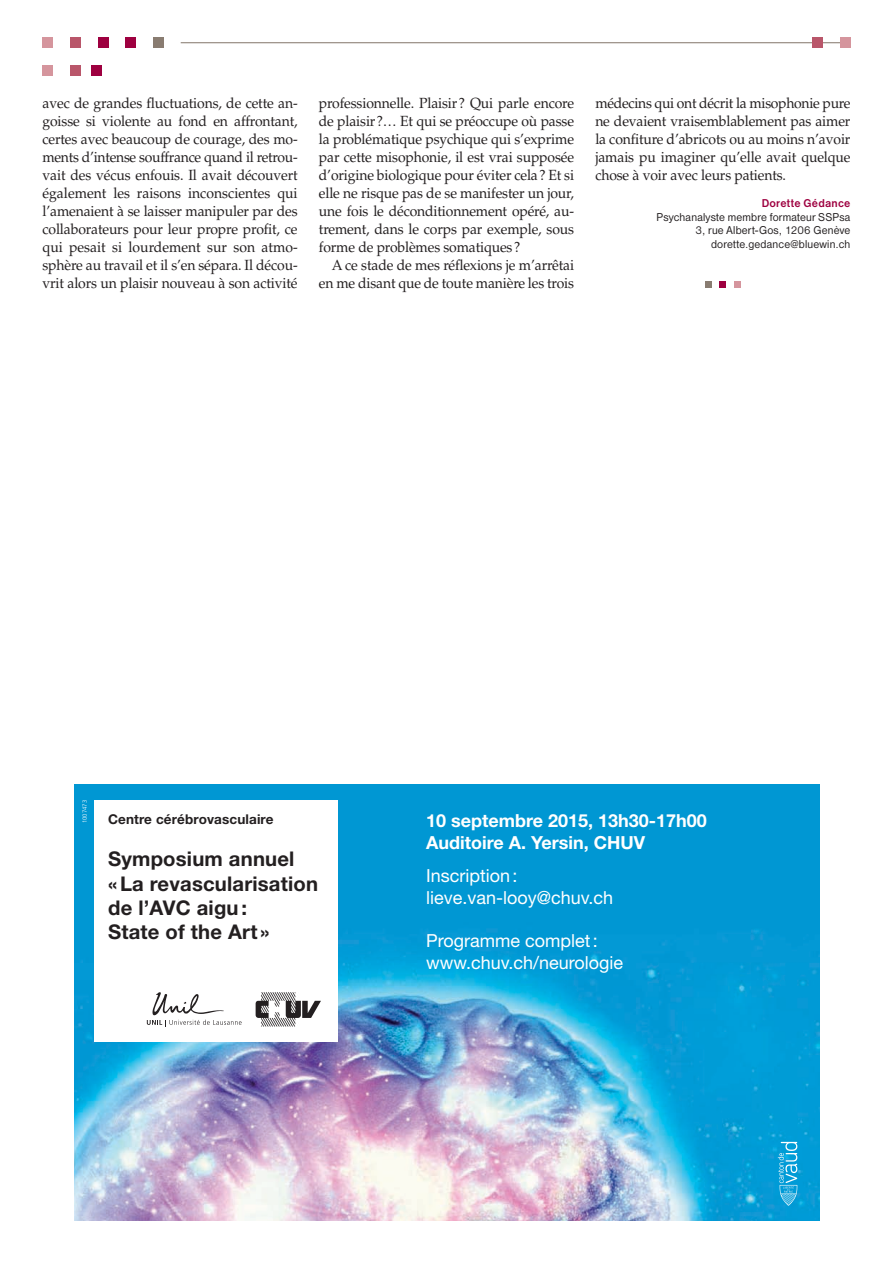
<style>
.page{position:relative;width:893px;height:1263px;background:#fff}
.page>*{position:absolute;margin:0;border:0;box-sizing:border-box;transform-origin:0 0}
.t1{font:700 20.25px/24.3px "Helvetica Neue LT";letter-spacing:.01em;color:#231f20}
.t2{font:18px/21.6px "Helvetica Neue LT";color:#fff}
.t3{font:700 18px/21.6px "Helvetica Neue LT";color:#fff}
.t4{font:14.7px/18px "Palatino";letter-spacing:-.01em;color:#231f20;text-align:justify;scale:.95 1}
.t5{font:700 13.5px "Helvetica Neue LT";letter-spacing:.01em;color:#231f20}
.t6{font:11.85px/13.5px "Nimbus Sans D";letter-spacing:.02em;color:#231f20;text-align:right;scale:.95 1}
.t7{font:700 11.85px "Nimbus Sans D";letter-spacing:.02em;color:#9e0040;scale:.95 1}
.t8{font:300 6px "Frutiger";color:#fff}
</style>
<div class="page">
<hr style="left:181px;top:42px;width:664px;height:1px;background:#897c71">
<div style="left:840px;top:37px;width:10px;height:11px;background:#d5959d"></div>
<div style="left:812px;top:37px;width:11px;height:11px;background:#b9566a"></div>
<div style="left:153px;top:37px;width:11px;height:11px;background:#897c71"></div>
<div style="left:125px;top:37px;width:11px;height:11px;background:#9e0040"></div>
<div style="left:98px;top:37px;width:10px;height:11px;background:#9e0040"></div>
<div style="left:70px;top:37px;width:11px;height:11px;background:#b9566a"></div>
<div style="left:43px;top:37px;width:10px;height:11px;background:#d5959d"></div>
<div style="left:70px;top:65px;width:11px;height:11px;background:#b9566a"></div>
<div style="left:43px;top:65px;width:10px;height:11px;background:#d5959d"></div>
<div style="left:91px;top:65px;width:11px;height:11px;background:#9e0040"></div>
<svg style="left:705px;top:282px;width:6px;height:6px"></svg>
<svg style="left:720px;top:282px;width:6px;height:6px"></svg>
<svg style="left:735px;top:282px;width:6px;height:6px"></svg>
<img style="left:75px;top:784px;width:745px;height:436px">
<div style="left:94px;top:800px;width:244px;height:242px;background:#fff"></div>
<svg style="left:256px;top:992px;width:65px;height:34px"></svg>
<svg style="left:147px;top:992px;width:95px;height:34px"></svg>
<svg style="left:778px;top:1142px;width:19px;height:63px"></svg>
<p class="t4" style="left:43px;top:94px;width:270px">avec de grandes fluctuations, de cette an&shy;goisse si violente au fond en affrontant, certes avec beaucoup de courage, des mo&shy;ments d’intense souffrance quand il retrou&shy;vait des vécus enfouis. Il avait découvert également les raisons inconscientes qui l’amenaient à se laisser manipuler par des collaborateurs pour leur propre profit, ce qui pesait si lourdement sur son atmo&shy;sphère au travail et il s’en sépara. Il décou&shy;vrit alors un plaisir nouveau à son activité</p>
<p class="t4" style="left:319px;top:94px;width:270px">professionnelle. Plaisir? Qui parle encore de plaisir?… Et qui se préoccupe où passe la problématique psychique qui s’exprime par cette misophonie, il est vrai supposée d’origine biologique pour éviter cela? Et si elle ne risque pas de se manifester un jour, une fois le déconditionnement opéré, au&shy;trement, dans le corps par exemple, sous forme de problèmes somatiques?</p>
<p class="t4" style="left:319px;top:256px;width:270px;text-align:right">A ce stade de mes réflexions je m’arrêtai en me disant que de toute manière les trois</p>
<p class="t4" style="left:595px;top:94px;width:270px">médecins qui ont décrit la misophonie pure ne devaient vraisemblablement pas aimer la confiture d’abricots ou au moins n’avoir jamais pu imaginer qu’elle avait quelque chose à voir avec leurs patients.</p>
<p class="t7" style="left:762px;top:196px;width:95px">Dorette Gédance</p>
<p class="t6" style="left:656px;top:210px;width:206px">Psychanalyste membre formateur SSPsa<br>3, rue Albert-Gos, 1206 Genève dorette.gedance@bluewin.ch</p>
<p class="t8" style="left:81px;top:823px;width:25px;rotate:-90deg">1007473</p>
<p class="t5" style="left:108px;top:810px;width:167px">Centre cérébrovasculaire</p>
<h1 class="t1" style="left:108px;top:847px;width:212px">Symposium annuel<br>« La revascularisation de l’AVC aigu :<br>State of the Art »</h1>
<p class="t3" style="left:426px;top:809px;width:282px">10 septembre 2015, 13h30-17h00<br>Auditoire A. Yersin, CHUV</p>
<p class="t2" style="left:426px;top:865px;width:189px">Inscription : lieve.van-looy@chuv.ch</p>
<p class="t2" style="left:426px;top:930px;width:198px">Programme complet : www.chuv.ch/neurologie</p>
</div>
